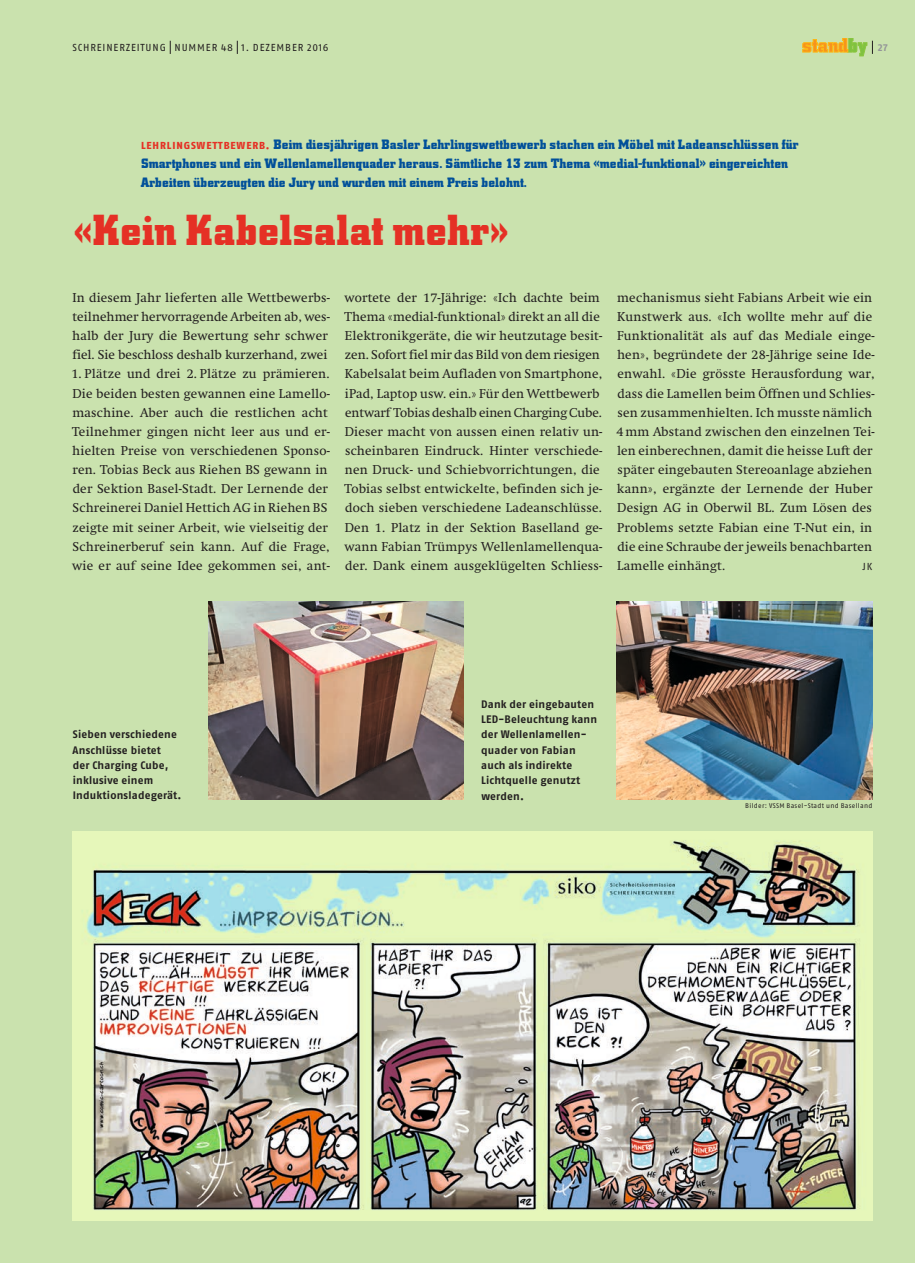
<style>
.page{position:relative;width:915px;height:1263px;background:#fff}
.page>*{position:absolute;margin:0;border:0;box-sizing:border-box;transform-origin:0 0}
.t1{font:42px "Downtown";letter-spacing:.01em;color:#e53025}
.t2{font:13.2px/19.2px "Downtown";letter-spacing:.01em;color:#01509a}
.t3{font:12.75px/19.2px "Swift";letter-spacing:.02em;color:#231f20}
.t4{font:700 10.8px/15.3px "Fago OT";letter-spacing:.02em;color:#231f20}
.t5{font:10.2px "Fago OT";letter-spacing:.085em;color:#231f20}
.t6{font:700 10.2px "Fago OT";color:#939598}
.t7{font:6.75px "Fago OT";letter-spacing:.04em;color:#231f20}
.s1{font-family:"Fago OT";font-weight:800;font-size:10.2px;color:#e53025}
.s2{font-family:"Fago OT";font-weight:700;font-stretch:condensed}
.s3{font-family:"Fago OT";font-weight:700;font-stretch:condensed;font-size:39px}
</style>
<div class="page">
<div style="left:0;top:0;width:914px;height:1263px;background:#cae2ae"></div>
<svg style="left:170px;top:41px;width:1px;height:13px"></svg>
<svg style="left:237px;top:41px;width:1px;height:13px"></svg>
<svg style="left:802px;top:38px;width:70px;height:18px"></svg>
<img style="left:72px;top:831px;width:800px;height:389px">
<img style="left:616px;top:602px;width:256px;height:197px">
<img style="left:208px;top:602px;width:255px;height:197px">
<p class="t5" style="left:72px;top:41px;width:258px">SCHREINERZEITUNG NUMMER 48 1. DEZEMBER 2016</p>
<p class="t6" style="left:877px;top:41px;width:12px">27</p>
<p class="t2" style="left:141px;top:134px;width:659px"><span class="s1">LEHRLINGSWETTBEWERB.</span> Beim diesjährigen Basler Lehrlingswettbewerb stachen ein Möbel mit Ladeanschlüssen für<br>Smartphones und ein Wellenlamellenquader heraus. Sämtliche 13 zum Thema <span class="s2">«</span>medial-funktional<span class="s2">»</span> eingereichten<br>Arbeiten überzeugten die Jury und wurden mit einem Preis belohnt.</p>
<h1 class="t1" style="left:74px;top:203px;width:436px"><span class="s3">«</span>Kein Kabelsalat mehr<span class="s3">»</span></h1>
<p class="t3" style="left:72px;top:288px;width:259px">In diesem Jahr lieferten alle Wettbewerbs&shy;teilnehmer hervorragende Arbeiten ab, wes&shy;halb der Jury die Bewertung sehr schwer fiel. Sie beschloss deshalb kurzerhand, zwei</p>
<p class="t3" style="left:71px;top:365px;width:260px">1. Plätze und drei 2. Plätze zu prämieren.<br>Die beiden besten gewannen eine Lamello&shy;maschine. Aber auch die restlichen acht Teilnehmer gingen nicht leer aus und er&shy;hielten Preise von verschiedenen Sponso&shy;ren. Tobias Beck aus Riehen BS gewann in der Sektion Basel-Stadt. Der Lernende der Schreinerei Daniel Hettich AG in Riehen BS zeigte mit seiner Arbeit, wie vielseitig der Schreinerberuf sein kann. Auf die Frage, wie er auf seine Idee gekommen sei, ant-</p>
<p class="t3" style="left:344px;top:288px;width:259px">wortete der 17-Jährige: «Ich dachte beim Thema «medial-funktional» direkt an all die Elektronikgeräte, die wir heutzutage besit&shy;zen. Sofort fiel mir das Bild von dem riesigen Kabelsalat beim Aufladen von Smartphone, iPad, Laptop usw. ein.» Für den Wettbewerb entwarf Tobias deshalb einen Charging Cube.<br>Dieser macht von aussen einen relativ un&shy;scheinbaren Eindruck. Hinter verschiede&shy;nen Druck- und Schiebvorrichtungen, die Tobias selbst entwickelte, befinden sich je&shy;doch sieben verschiedene Ladeanschlüsse.<br>Den 1. Platz in der Sektion Baselland ge&shy;wann Fabian Trümpys Wellenlamellenqua&shy;der. Dank einem ausgeklügelten Schliess-</p>
<p class="t3" style="left:616px;top:288px;width:260px">mechanismus sieht Fabians Arbeit wie ein Kunstwerk aus. «Ich wollte mehr auf die Funktionalität als auf das Mediale einge&shy;hen», begründete der 28-Jährige seine Ide&shy;enwahl. «Die grösste Herausfordung war, dass die Lamellen beim Öffnen und Schlies&shy;sen zusammenhielten. Ich musste nämlich 4 mm Abstand zwischen den einzelnen Tei&shy;len einberechnen, damit die heisse Luft der später eingebauten Stereoanlage abziehen kann», ergänzte der Lernende der Huber Design AG in Oberwil BL. Zum Lösen des Problems setzte Fabian eine T-Nut ein, in die eine Schraube der jeweils benachbarten Lamelle einhängt.</p>
<p class="t5" style="left:862px;top:560px;width:11px">JK</p>
<p class="t4" style="left:73px;top:727px;width:110px">Sieben verschiedene<br>Anschlüsse bietet<br>der Charging Cube, inklusive einem<br>Induktionsladegerät.</p>
<p class="t4" style="left:481px;top:696px;width:118px">Dank der eingebauten<br>LED-Beleuchtung kann der Wellenlamellen&shy;quader von Fabian auch als indirekte<br>Lichtquelle genutzt werden.</p>
<p class="t7" style="left:745px;top:801px;width:129px">Bilder: VSSM Basel-Stadt und Baselland</p>
</div>
